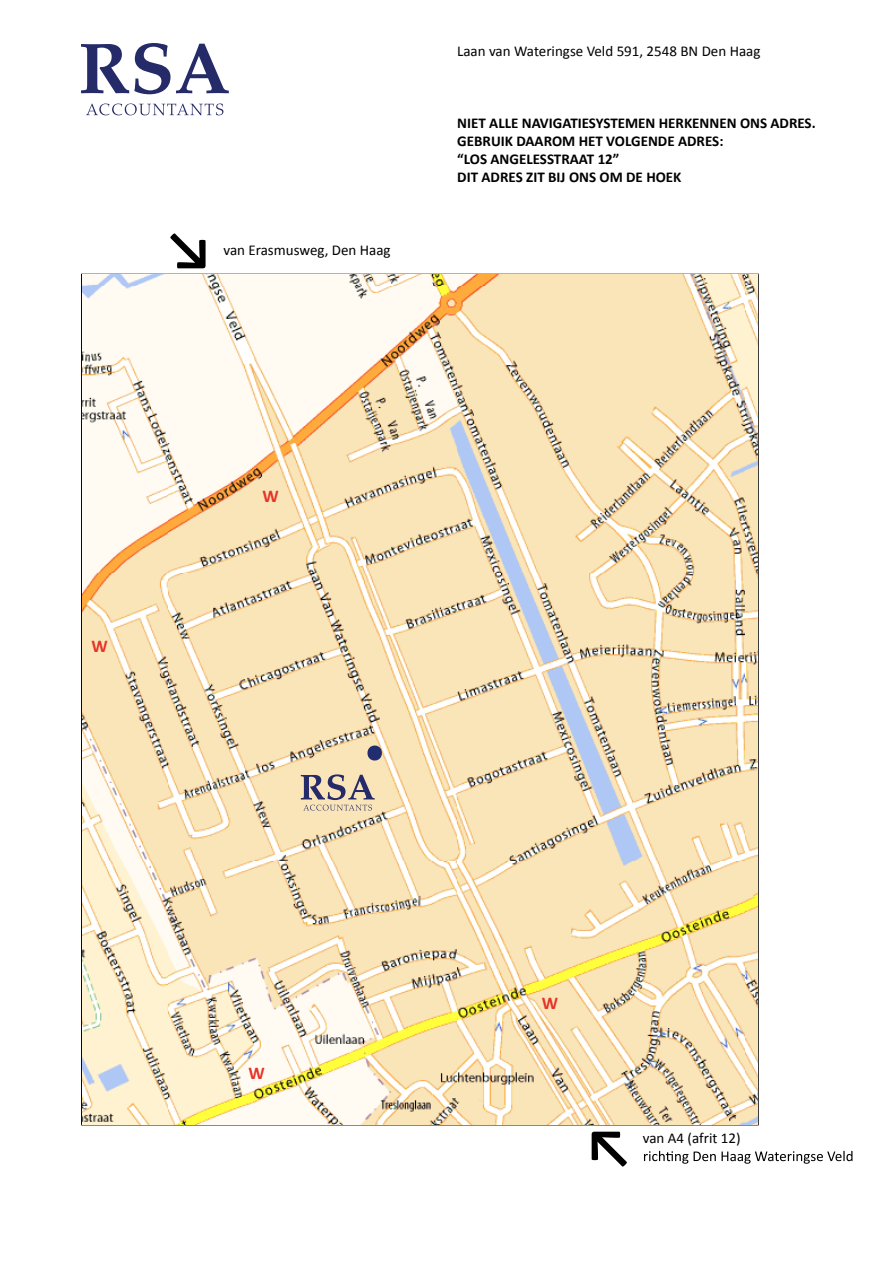
<style>
.page{position:relative;width:893px;height:1263px;background:#fff}
.page>*{position:absolute;margin:0;border:0;box-sizing:border-box;transform-origin:0 0}
.t1{font:700 54px "Calibri";color:#000}
.t2{font:700 18px "Calibri";color:#e63329}
.t3{font:700 15px/18px "Calibri";color:#000}
.t4{font:15px "Calibri";color:#000}
</style>
<div class="page">
<img style="left:82px;top:275px;width:663px;height:849px">
<svg style="left:745px;top:275px;width:12px;height:10px"></svg>
<img style="left:745px;top:285px;width:12px;height:839px">
<svg style="left:81px;top:43px;width:89px;height:51px"></svg>
<svg style="left:176px;top:44px;width:53px;height:49px"></svg>
<svg style="left:86px;top:104px;width:137px;height:11px"></svg>
<svg style="left:365px;top:746px;width:19px;height:15px"></svg>
<svg style="left:301px;top:774px;width:73px;height:37px;background:#bbaea0"></svg>
<svg style="left:644px;top:1151px;width:208px;height:13px"></svg>
<h1 class="t1" style="left:167px;top:217px;width:47px">↘</h1>
<p class="t4" style="left:223px;top:241px;width:169px">van Erasmusweg, Den Haag</p>
<p class="t4" style="left:457px;top:42px;width:305px">Laan van Wateringse Veld 591, 2548 BN Den Haag</p>
<p class="t3" style="left:457px;top:113px;width:360px">NIET ALLE NAVIGATIESYSTEMEN HERKENNEN ONS ADRES.<br>GEBRUIK DAAROM HET VOLGENDE ADRES:<br>“LOS ANGELESSTRAAT 12”<br>DIT ADRES ZIT BIJ ONS OM DE HOEK</p>
<p class="t2" style="left:92px;top:635px;width:18px">W</p>
<p class="t2" style="left:262px;top:485px;width:18px">W</p>
<p class="t2" style="left:248px;top:1062px;width:18px">W</p>
<p class="t2" style="left:542px;top:992px;width:18px">W</p>
<h1 class="t1" style="left:584px;top:1114px;width:47px">↖</h1>
<p class="t4" style="left:642px;top:1129px;width:99px">van A4 (afrit 12)</p>
</div>
